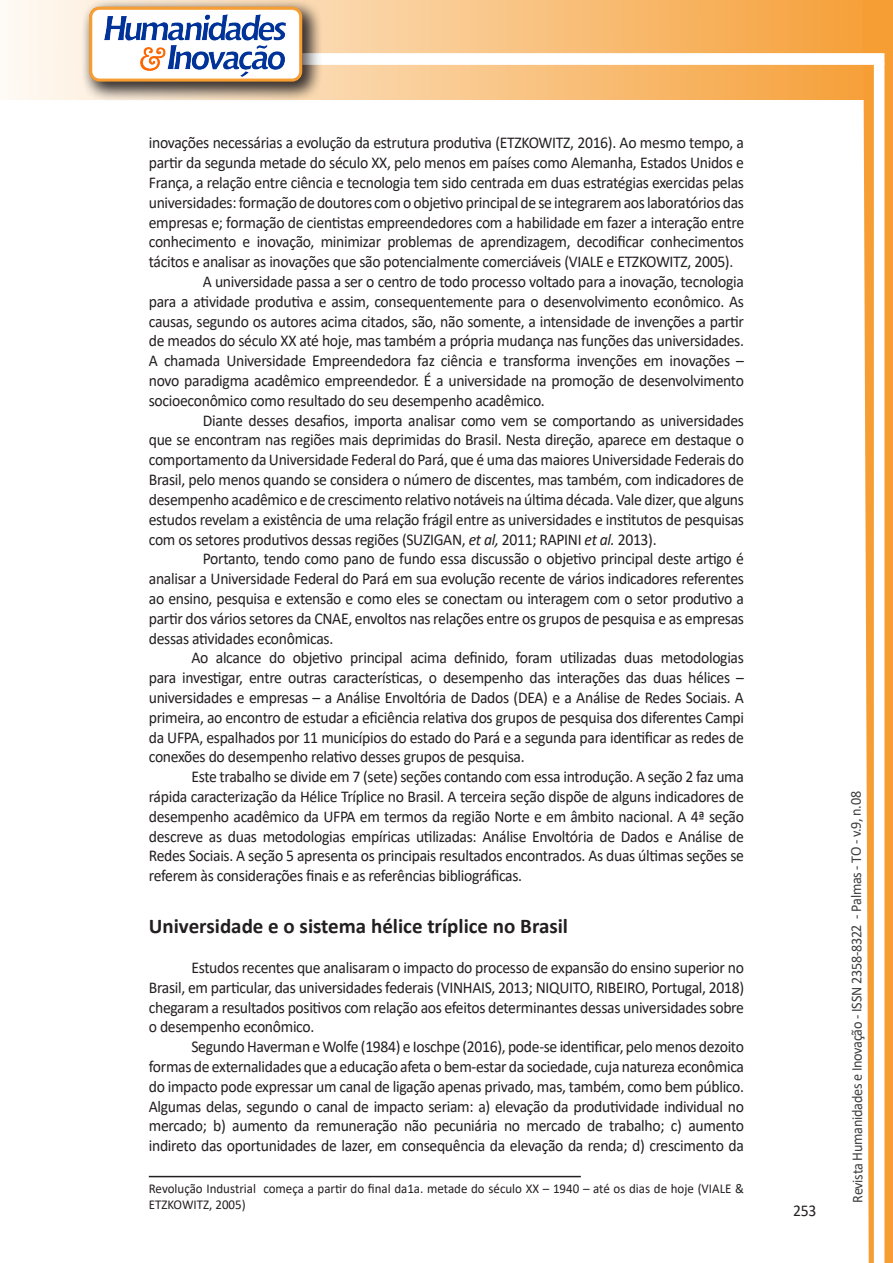
<style>
.page{position:relative;width:893px;height:1263px;background:#fff}
.page>*{position:absolute;margin:0;border:0;box-sizing:border-box;transform-origin:0 0}
.Titulo_2{font:700 21px "Calibri";color:#231f20}
.texto{font:16.5px/19.8px "Calibri";letter-spacing:-.02em;color:#231f20;text-align:justify;scale:.95 1}
.t1{font:15px "Calibri";letter-spacing:-.025em;color:#3e3e3f;scale:.95 1}
.t2{font:13.5px/16.2px "Calibri";color:#231f20;scale:.96 1}
.s1{font-style:italic}
</style>
<div class="page">
<svg style="left:5px;top:0;width:858px;height:100px;background:#f9c484"></svg>
<div style="left:302px;top:53px;width:582px;height:12px;background:#fff;border:2px solid #fff"></div>
<svg style="left:863px;top:0;width:30px;height:1263px"></svg>
<div style="left:81px;top:0;width:241px;height:102px;background:#231f20;opacity:.75"></div>
<div style="left:91px;top:8px;width:210px;height:72px;background:#fff;border-radius:9px"></div>
<img style="left:104px;top:14px;width:181px;height:62px">
<div style="left:89px;top:7px;width:213px;height:75px;border:3px solid #f69e34;border-radius:9px"></div>
<hr style="left:149px;top:1176px;width:432px;height:1px;background:#231f20">
<p class="texto" style="left:149px;top:133px;width:628px">inovações necessárias a evolução da estrutura produtiva (ETZKOWITZ, 2016). Ao mesmo tempo, a partir da segunda metade do século XX, pelo menos em países como Alemanha, Estados Unidos e França, a relação entre ciência e tecnologia tem sido centrada em duas estratégias exercidas pelas universidades: formação de doutores com o objetivo principal de se integrarem aos laboratórios das empresas e; formação de cientistas empreendedores com a habilidade em fazer a interação entre conhecimento e inovação, minimizar problemas de aprendizagem, decodificar conhecimentos tácitos e analisar as inovações que são potencialmente comerciáveis (VIALE e ETZKOWITZ, 2005).</p>
<p class="texto" style="left:149px;top:271px;width:628px;text-indent:54px">A universidade passa a ser o centro de todo processo voltado para a inovação, tecnologia para a atividade produtiva e assim, consequentemente para o desenvolvimento econômico. As causas, segundo os autores acima citados, são, não somente, a intensidade de invenções a partir de meados do século XX até hoje, mas também a própria mudança nas funções das universidades.<br>A chamada Universidade Empreendedora faz ciência e transforma invenções em inovações – novo paradigma acadêmico empreendedor. É a universidade na promoção de desenvolvimento socioeconômico como resultado do seu desempenho acadêmico.</p>
<p class="texto" style="left:149px;top:410px;width:628px;text-indent:54px">Diante desses desafios, importa analisar como vem se comportando as universidades que se encontram nas regiões mais deprimidas do Brasil. Nesta direção, aparece em destaque o comportamento da Universidade Federal do Pará, que é uma das maiores Universidade Federais do Brasil, pelo menos quando se considera o número de discentes, mas também, com indicadores de desempenho acadêmico e de crescimento relativo notáveis na última década. Vale dizer, que alguns estudos revelam a existência de uma relação frágil entre as universidades e institutos de pesquisas com os setores produtivos dessas regiões (SUZIGAN, <span class="s1">et al,</span> 2011; RAPINI <span class="s1">et al.</span> 2013).</p>
<p class="texto" style="left:149px;top:548px;width:628px;text-indent:54px">Portanto, tendo como pano de fundo essa discussão o objetivo principal deste artigo é analisar a Universidade Federal do Pará em sua evolução recente de vários indicadores referentes ao ensino, pesquisa e extensão e como eles se conectam ou interagem com o setor produtivo a partir dos vários setores da CNAE, envoltos nas relações entre os grupos de pesquisa e as empresas dessas atividades econômicas.</p>
<p class="texto" style="left:149px;top:647px;width:628px;text-indent:43px">Ao alcance do objetivo principal acima definido, foram utilizadas duas metodologias para investigar, entre outras características, o desempenho das interações das duas hélices – universidades e empresas – a Análise Envoltória de Dados (DEA) e a Análise de Redes Sociais. A primeira, ao encontro de estudar a eficiência relativa dos grupos de pesquisa dos diferentes Campi da UFPA, espalhados por 11 municípios do estado do Pará e a segunda para identificar as redes de conexões do desempenho relativo desses grupos de pesquisa.</p>
<p class="texto" style="left:149px;top:766px;width:628px;text-indent:43px">Este trabalho se divide em 7 (sete) seções contando com essa introdução. A seção 2 faz uma rápida caracterização da Hélice Tríplice no Brasil. A terceira seção dispõe de alguns indicadores de desempenho acadêmico da UFPA em termos da região Norte e em âmbito nacional. A 4ª seção descreve as duas metodologias empíricas utilizadas: Análise Envoltória de Dados e Análise de Redes Sociais. A seção 5 apresenta os principais resultados encontrados. As duas últimas seções se referem às considerações finais e as referências bibliográficas.</p>
<p class="Titulo_2" style="left:149px;top:911px;width:421px">Universidade e o sistema hélice tríplice no Brasil</p>
<p class="texto" style="left:149px;top:957px;width:628px;text-indent:43px">Estudos recentes que analisaram o impacto do processo de expansão do ensino superior no Brasil, em particular, das universidades federais (VINHAIS, 2013; NIQUITO, RIBEIRO, Portugal, 2018) chegaram a resultados positivos com relação aos efeitos determinantes dessas universidades sobre o desempenho econômico.</p>
<p class="texto" style="left:149px;top:1036px;width:628px;text-indent:43px">Segundo Haverman e Wolfe (1984) e Ioschpe (2016), pode-se identificar, pelo menos dezoito formas de externalidades que a educação afeta o bem-estar da sociedade, cuja natureza econômica do impacto pode expressar um canal de ligação apenas privado, mas, também, como bem público.<br>Algumas delas, segundo o canal de impacto seriam: a) elevação da produtividade individual no mercado; b) aumento da remuneração não pecuniária no mercado de trabalho; c) aumento indireto das oportunidades de lazer, em consequência da elevação da renda; d) crescimento da</p>
<p class="t2" style="left:149px;top:1180px;width:621px">Revolução Industrial começa a partir do final da1a. metade do século XX – 1940 – até os dias de hoje (VIALE &amp;<br>ETZKOWITZ, 2005)</p>
<p class="texto" style="left:793px;top:1200px;width:26px">253</p>
<p class="t1" style="left:846px;top:1203px;width:435px;rotate:-90deg">Revista Humanidades e Inovação - ISSN 2358-8322 - Palmas - TO - v.9, n.08</p>
</div>
